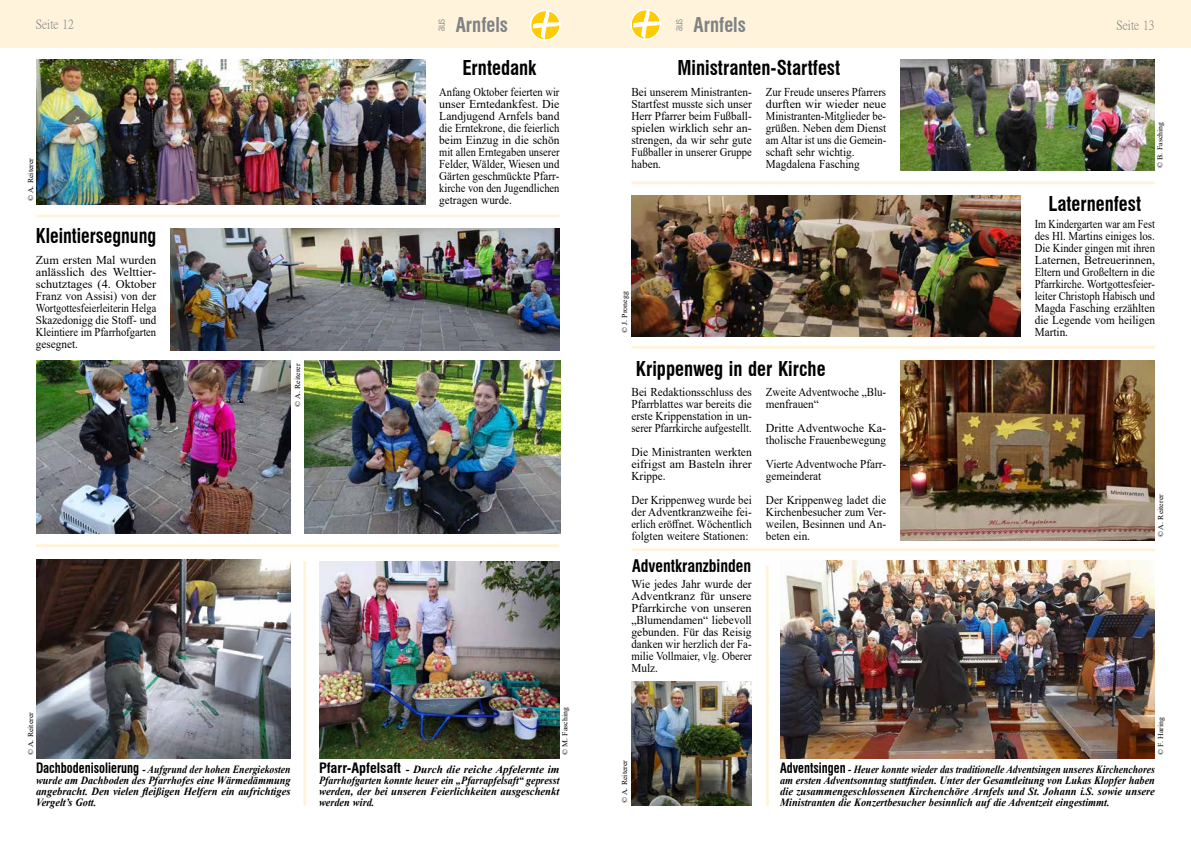
<style>
.page{position:relative;width:1191px;height:842px;background:#fff}
.page>*{position:absolute;margin:0;border:0;box-sizing:border-box;transform-origin:0 0}
.t1{font:700 condensed 20px "Swiss 721 BT";color:#000;scale:.94 1}
.t2{font:700 condensed 20px "Swiss 721 BT";color:#000;scale:.9 1}
.t3{font:700 condensed 20px "Swiss 721 BT";color:#808285;scale:.94 1}
.t4{font:700 condensed 17px "Swiss 721 BT";color:#000;scale:.94 1}
.t5{font:12.6px "P Ming Li U Ext B";color:#808285;scale:.96 1}
.t6{font:12px/12px "Times New Roman";color:#000;text-align:justify;scale:.88 1}
.t7{font:12px/12px "Times New Roman";color:#000;text-align:justify;scale:.85 1}
.t8{font:12px/12px "Times New Roman";color:#000;text-align:justify}
.t9{font:12px/12px "Times New Roman";color:#000;text-align:justify;scale:.96 1}
.t10{font:12px/12px "Times New Roman";color:#000;scale:.93 1}
.t11{font:12px/12px "Times New Roman";color:#000;text-align:justify;scale:.94 1}
.t12{font:12px/12px "Times New Roman";color:#000;scale:.9 1}
.t13{font:12px/12px "Times New Roman";color:#000;text-align:justify;scale:.92 1}
.t14{font:12px/12px "Times New Roman";color:#000;scale:.91 1}
.t15{font:300 condensed 11.1px "Swiss 721 BT";color:#808285;scale:.93 1}
.t16{font:italic 700 11px/11px "Times New Roman";color:#000;text-align:justify;scale:.88 1}
.t17{font:italic 700 11px/11px "Times New Roman";color:#000;text-align:justify}
.t18{font:7.5px "Times New Roman";color:#000;scale:1.05 1}
.s1{font-family:"Swiss 721 BT";font-style:normal;font-stretch:condensed;font-size:14px}
</style>
<div class="page">
<div style="left:0;top:0;width:595px;height:48px;background:#fff4db"></div>
<div style="left:596px;top:0;width:595px;height:48px;background:#fff4db"></div>
<svg style="left:529px;top:10px;width:32px;height:31px"></svg>
<svg style="left:531px;top:11px;width:28px;height:28px"></svg>
<div style="left:630px;top:9px;width:31px;height:31px;background:#fff;border-radius:50%"></div>
<svg style="left:631px;top:10px;width:29px;height:29px"></svg>
<img style="left:319px;top:561px;width:240px;height:197px">
<img style="left:36px;top:560px;width:255px;height:198px">
<img style="left:36px;top:60px;width:389px;height:144px">
<img style="left:36px;top:361px;width:255px;height:173px">
<img style="left:305px;top:361px;width:256px;height:173px">
<img style="left:170px;top:228px;width:389px;height:122px">
<hr style="left:36px;top:215px;width:523px;height:2px;background:#fff4db">
<hr style="left:36px;top:544px;width:523px;height:3px;background:#fff4db">
<hr style="left:303px;top:561px;width:3px;height:245px;background:#fff4db">
<img style="left:900px;top:60px;width:255px;height:110px">
<hr style="left:631px;top:181px;width:524px;height:3px;background:#fff4db">
<img style="left:631px;top:196px;width:389px;height:140px">
<hr style="left:631px;top:346px;width:524px;height:3px;background:#fff4db">
<img style="left:900px;top:360px;width:255px;height:180px">
<hr style="left:631px;top:548px;width:524px;height:3px;background:#fff4db">
<img style="left:631px;top:681px;width:120px;height:125px">
<img style="left:780px;top:560px;width:375px;height:198px">
<hr style="left:766px;top:566px;width:2px;height:240px;background:#fff4db">
<p class="t5" style="left:36px;top:18px;width:41px">Seite 12</p>
<p class="t15" style="left:434px;top:31px;width:15px;rotate:-90deg">aus</p>
<h1 class="t3" style="left:456px;top:13px;width:57px">Arnfels</h1>
<p class="t15" style="left:672px;top:31px;width:15px;rotate:-90deg">aus</p>
<h1 class="t3" style="left:693px;top:13px;width:57px">Arnfels</h1>
<p class="t5" style="left:1116px;top:19px;width:41px">Seite 13</p>
<p class="t18" style="left:25px;top:201px;width:43px;rotate:-90deg">© A. Reiterer</p>
<h1 class="t2" style="left:36px;top:224px;width:135px">Kleintiersegnung</h1>
<p class="t8" style="left:36px;top:254px;width:122px">Zum ersten Mal wurden anlässlich des Welttier&shy;schutztages (4. Oktober Franz von Assisi) von der Wortgottesfeierleiterin Helga Skazedonigg die Stoff- und Kleintiere im Pfarrhofgarten gesegnet.</p>
<p class="t18" style="left:292px;top:407px;width:43px;rotate:-90deg">© A. Reiterer</p>
<h1 class="t1" style="left:462px;top:55px;width:80px">Erntedank</h1>
<p class="t6" style="left:439px;top:86px;width:138px">Anfang Oktober feierten wir unser Erntedankfest. Die Landjugend Arnfels band die Erntekrone, die feierlich beim Einzug in die schön mit allen Erntegaben unserer Felder, Wälder, Wiesen und Gärten geschmückte Pfarr&shy;kirche von den Jugendlichen getragen wurde.</p>
<p class="t18" style="left:25px;top:755px;width:43px;rotate:-90deg">© A. Reiterer</p>
<p class="t18" style="left:559px;top:755px;width:47px;rotate:-90deg">© M. Fasching</p>
<h1 class="t1" style="left:677px;top:55px;width:175px">Ministranten-Startfest</h1>
<p class="t10" style="left:631px;top:86px;width:131px;text-align:justify">Bei unserem Ministranten-Startfest musste sich unser Herr Pfarrer beim Fußball&shy;spielen wirklich sehr an&shy;strengen, da wir sehr gute Fußballer in unserer Gruppe haben.</p>
<p class="t12" style="left:766px;top:86px;width:135px">Zur Freude unseres Pfarrers durften wir wieder neue<br>Ministranten-Mitglieder be&shy;grüßen. Neben dem Dienst am Altar ist uns die Gemein&shy;schaft sehr wichtig.<br>Magdalena Fasching</p>
<p class="t18" style="left:619px;top:333px;width:41px;rotate:-90deg">© J. Pronegg</p>
<h1 class="t1" style="left:636px;top:356px;width:203px">Krippenweg in der Kirche</h1>
<p class="t11" style="left:631px;top:386px;width:129px">Bei Redaktionsschluss des Pfarrblattes war bereits die erste Krippenstation in un&shy;serer Pfarrkirche aufgestellt.</p>
<p class="t9" style="left:631px;top:446px;width:127px">Die Ministranten werkten eifrigst am Basteln ihrer Krippe.</p>
<p class="t13" style="left:631px;top:494px;width:132px">Der Krippenweg wurde bei der Adventkranzweihe fei&shy;erlich eröffnet. Wöchentlich folgten weitere Stationen:</p>
<h2 class="t4" style="left:632px;top:556px;width:128px">Adventkranzbinden</h2>
<p class="t9" style="left:631px;top:578px;width:127px">Wie jedes Jahr wurde der Adventkranz für unsere Pfarrkirche von unseren „Blumendamen“ liebevoll gebunden. Für das Reisig danken wir herzlich der Fa&shy;milie Vollmaier, vlg. Oberer Mulz.</p>
<p class="t14" style="left:766px;top:386px;width:134px">Zweite Adventwoche „Blu&shy;menfrauen“</p>
<p class="t8" style="left:766px;top:422px;width:122px">Dritte Adventwoche Ka&shy;tholische Frauenbewegung</p>
<p class="t10" style="left:766px;top:458px;width:131px">Vierte Adventwoche Pfarr&shy;gemeinderat</p>
<p class="t11" style="left:766px;top:494px;width:129px">Der Krippenweg ladet die Kirchenbesucher zum Ver&shy;weilen, Besinnen und An&shy;beten ein.</p>
<p class="t18" style="left:1154px;top:168px;width:45px;rotate:-90deg">© B. Fasching</p>
<h1 class="t1" style="left:1048px;top:192px;width:100px">Laternenfest</h1>
<p class="t7" style="left:1034px;top:218px;width:143px">Im Kindergarten war am Fest des Hl. Martins einiges los.<br>Die Kinder gingen mit ihren Laternen, Betreuerinnen, Eltern und Großeltern in die Pfarrkirche. Wortgottesfeier&shy;leiter Christoph Habisch und Magda Fasching erzählten die Legende vom heiligen Martin.</p>
<p class="t18" style="left:1155px;top:537px;width:43px;rotate:-90deg">© A. Reiterer</p>
<p class="t18" style="left:1155px;top:755px;width:38px;rotate:-90deg">© F. Haring</p>
<p class="t16" style="left:36px;top:763px;width:291px"><span class="s1">Dachbodenisolierung</span> - Aufgrund der hohen Energiekosten wurde am Dachboden des Pfarrhofes eine Wärmedämmung angebracht. Den vielen fleißigen Helfern ein aufrichtiges Vergelt’s Gott.</p>
<p class="t18" style="left:619px;top:803px;width:43px;rotate:-90deg">© A. Reiterer</p>
<p class="t17" style="left:319px;top:763px;width:242px"><span class="s1">Pfarr-Apfelsaft</span> - Durch die reiche Apfelernte im Pfarrhofgarten konnte heuer ein „Pfarrapfelsaft“ gepresst werden, der bei unseren Feierlichkeiten ausgeschenkt werden wird.</p>
<p class="t16" style="left:780px;top:763px;width:427px"><span class="s1">Adventsingen</span> - Heuer konnte wieder das traditionelle Adventsingen unseres Kirchenchores am ersten Adventsonntag stattfinden. Unter der Gesamtleitung von Lukas Klopfer haben die zusammengeschlossenen Kirchenchöre Arnfels und St. Johann i.S. sowie unsere Ministranten die Konzertbesucher besinnlich auf die Adventzeit eingestimmt.</p>
</div>
